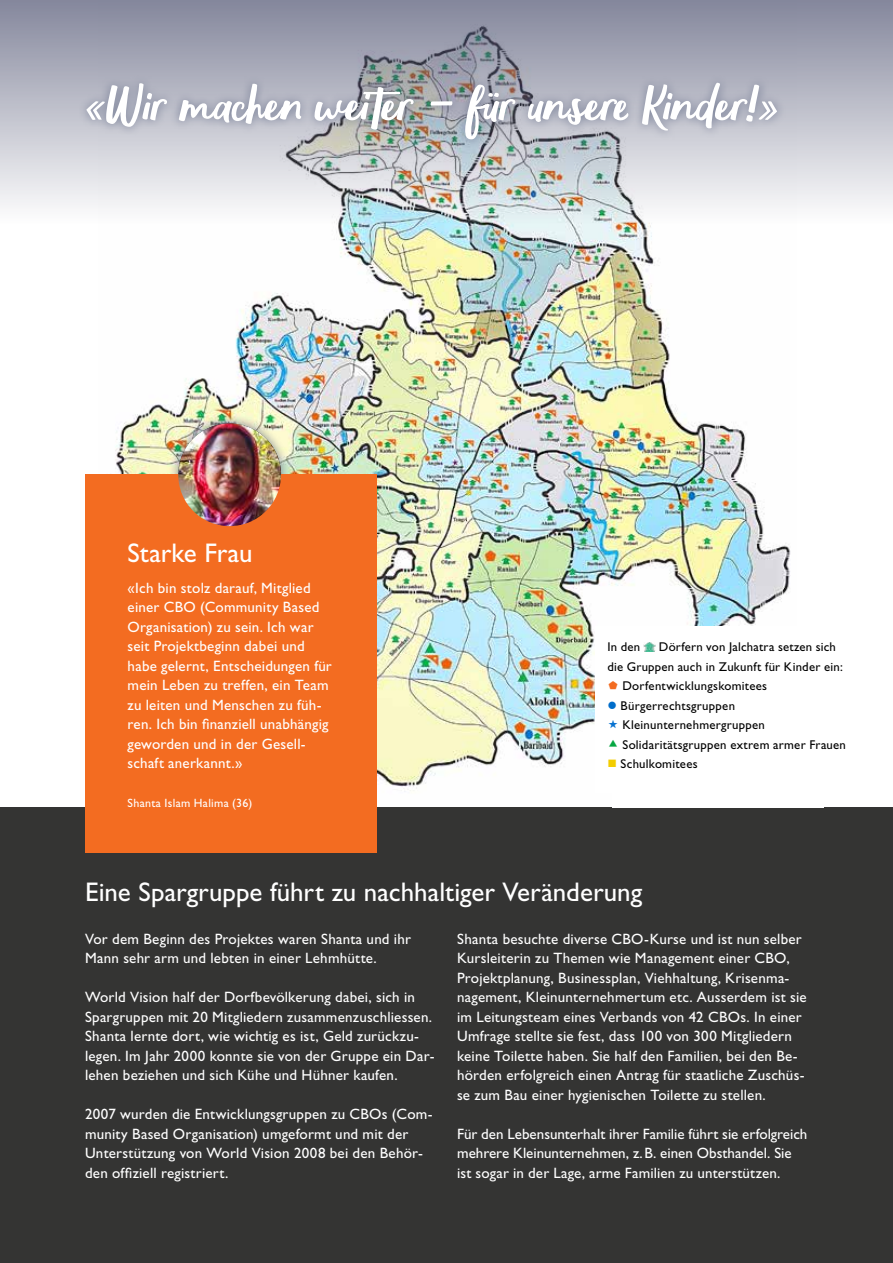
<style>
.page{position:relative;width:893px;height:1263px;background:#fff}
.page>*{position:absolute;margin:0;border:0;box-sizing:border-box;transform-origin:0 0}
.t1{font:51px "Wolesbro Two";color:#fff}
.t2{font:27px "Gill Sans Std";color:#fff}
.t3{font:15px/19.5px "Gill Sans Std";letter-spacing:.015em;color:#fff}
.t4{font:12.75px/19.5px "Gill Sans Std";letter-spacing:.02em;color:#000}
.t5{font:12px "Gill Sans Std";letter-spacing:.025em;color:#fff}
.s1{color:#006dca}
.s2{color:#f3cd00}
</style>
<div class="page">
<img style="left:115px;top:224px;width:676px;height:583px">
<svg style="left:0;top:0;width:893px;height:224px;background:#b8bbc5"></svg>
<div style="left:0;top:807px;width:893px;height:456px;background:#343433"></div>
<div style="left:612px;top:772px;width:212px;height:35px;background:#fff"></div>
<div style="left:595px;top:626px;width:274px;height:167px;background:#fff"></div>
<svg style="left:644px;top:642px;width:11px;height:9px"></svg>
<div style="left:77px;top:74px;width:709px;height:75px;background:#646d88;opacity:.75"></div>
<div style="left:169px;top:414px;width:122px;height:122px;background:#646d88;opacity:.75"></div>
<div style="left:85px;top:474px;width:291px;height:379px;background:#f36c21"></div>
<img style="left:178px;top:423px;width:103px;height:103px;border-radius:51px">
<h1 class="t1" style="left:85px;top:73px;width:695px">«Wir machen weiter – für unsere Kinder!»</h1>
<h2 class="t2" style="left:128px;top:537px;width:127px">Starke Frau</h2>
<p class="t3" style="left:128px;top:578px;width:206px">«Ich bin stolz darauf, Mitglied einer CBO (Community Based<br>Organisation) zu sein. Ich war seit Projektbeginn dabei und habe gelernt, Entscheidungen für mein Leben zu treffen, ein Team zu leiten und Menschen zu füh&shy;ren. Ich bin finanziell unabhängig geworden und in der Gesell&shy;schaft anerkannt.»</p>
<p class="t5" style="left:128px;top:796px;width:126px">Shanta Islam Halima (36)</p>
<p class="t4" style="left:607px;top:637px;width:34px">In den</p>
<p class="t4" style="left:659px;top:637px;width:179px">Dörfern von Jalchatra setzen sich</p>
<p class="t4" style="left:607px;top:657px;width:237px">die Gruppen auch in Zukunft für Kinder ein:</p>
<p class="t4" style="left:622px;top:676px;width:146px">Dorfentwicklungskomitees</p>
<p class="t4" style="left:622px;top:696px;width:225px;text-indent:-15px"><span class="s1">●</span> Bürgerrechtsgruppen<br>Kleinunternehmergruppen<br>Solidaritätsgruppen extrem armer Frauen</p>
<p class="t4" style="left:607px;top:754px;width:92px"><span class="s2">■</span> Schulkomitees</p>
<h2 class="t2" style="left:85px;top:877px;width:559px">Eine Spargruppe führt zu nachhaltiger Veränderung</h2>
<p class="t3" style="left:85px;top:929px;width:327px">Vor dem Beginn des Projektes waren Shanta und ihr<br>Mann sehr arm und lebten in einer Lehmhütte.</p>
<p class="t3" style="left:85px;top:988px;width:351px">World Vision half der Dorfbevölkerung dabei, sich in Spargruppen mit 20 Mitgliedern zusammenzuschliessen.<br>Shanta lernte dort, wie wichtig es ist, Geld zurückzu&shy;legen. Im Jahr 2000 konnte sie von der Gruppe ein Dar&shy;lehen beziehen und sich Kühe und Hühner kaufen.</p>
<p class="t3" style="left:85px;top:1105px;width:349px">2007 wurden die Entwicklungsgruppen zu CBOs (Com&shy;munity Based Organisation) umgeformt und mit der Unterstützung von World Vision 2008 bei den Behör&shy;den offiziell registriert.</p>
<p class="t3" style="left:457px;top:929px;width:351px">Shanta besuchte diverse CBO-Kurse und ist nun selber Kursleiterin zu Themen wie Management einer CBO, Projektplanung, Businessplan, Viehhaltung, Krisenma&shy;nagement, Kleinunternehmertum etc. Ausserdem ist sie im Leitungsteam eines Verbands von 42 CBOs. In einer Umfrage stellte sie fest, dass 100 von 300 Mitgliedern keine Toilette haben. Sie half den Familien, bei den Be&shy;hörden erfolgreich einen Antrag für staatliche Zuschüs&shy;se zum Bau einer hygienischen Toilette zu stellen.</p>
<p class="t3" style="left:457px;top:1124px;width:352px">Für den Lebensunterhalt ihrer Familie führt sie erfolgreich mehrere Kleinunternehmen, z.B. einen Obsthandel. Sie ist sogar in der Lage, arme Familien zu unterstützen.</p>
</div>
